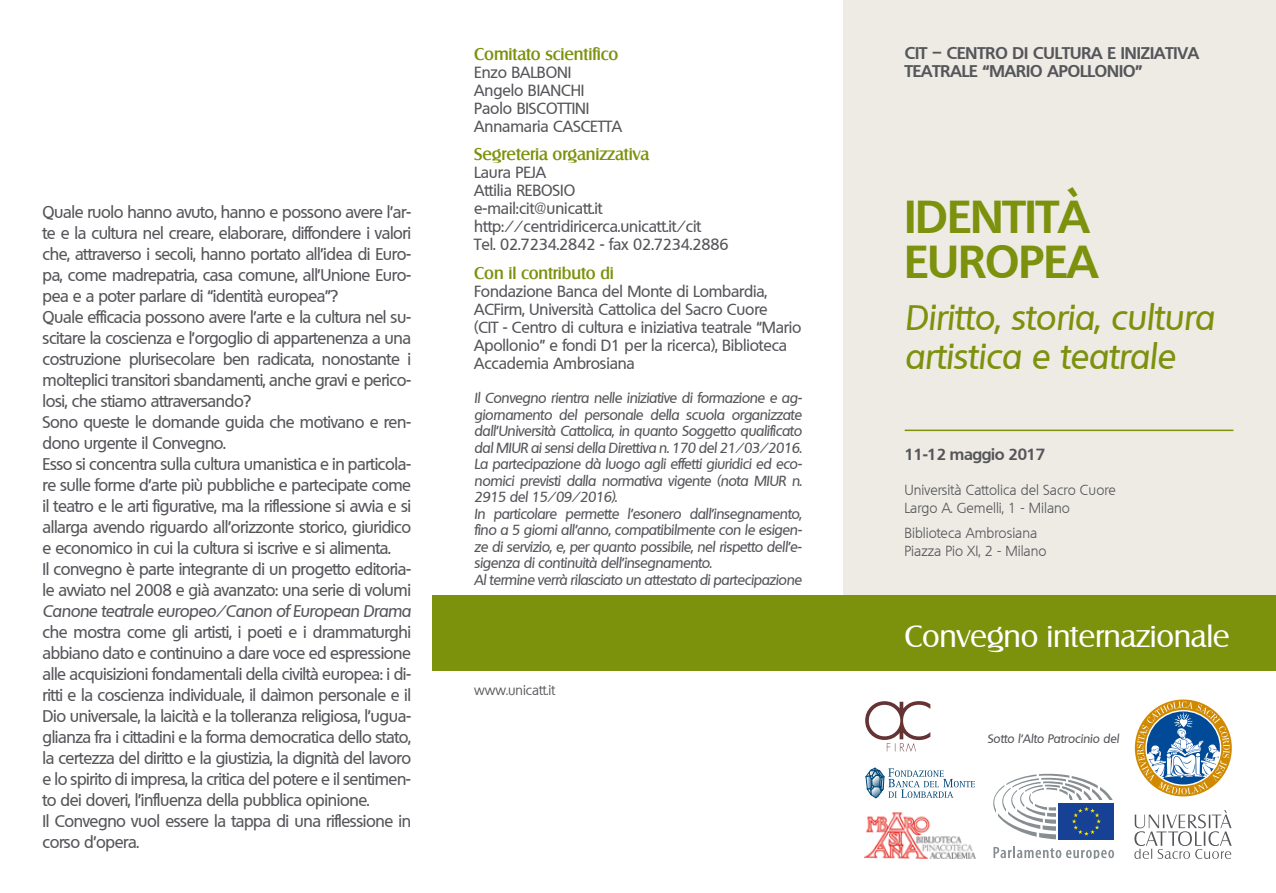
<style>
.page{position:relative;width:1276px;height:893px;background:#fff}
.page>*{position:absolute;margin:0;border:0;box-sizing:border-box;transform-origin:0 0}
.t1{font:700 45px/45px "Quebec";color:#7c910c}
.t2{font:italic 500 34.5px/39px "Quebec";color:#7c910c}
.t3{font:30px "Salzburg";letter-spacing:-.01em;color:#fff}
.t4{font:500 16.5px/21px "Quebec";letter-spacing:-.025em;color:#55565a}
.t5{font:500 16.5px "Salzburg";letter-spacing:-.005em;color:#7c910c}
.t6{font:700 16.5px/18px "Quebec";color:#55565a}
.t7{font:italic 500 16.5px "Quebec";letter-spacing:-.025em;color:#55565a}
.t8{font:500 15.75px/18px "Quebec";letter-spacing:-.01em;color:#55565a}
.t9{font:700 15.75px "Quebec";letter-spacing:-.02em;color:#55565a}
.t10{font:italic 500 14.25px/16.5px "Quebec";letter-spacing:-.025em;color:#55565a}
.t11{font:300 14.25px/18px "Quebec";color:#55565a}
.t12{font:13.5px "Quebec";color:#55565a}
.t13{font:italic 500 12px "Quebec";color:#55565a}
</style>
<div class="page">
<div style="left:843px;top:0;width:433px;height:595px;background:#eeebe5"></div>
<div style="left:432px;top:595px;width:844px;height:75px;background:#7c910c"></div>
<svg style="left:1134px;top:699px;width:97px;height:97px"></svg>
<svg style="left:1134px;top:810px;width:97px;height:49px"></svg>
<svg style="left:865px;top:701px;width:65px;height:51px"></svg>
<svg style="left:866px;top:768px;width:109px;height:30px"></svg>
<img style="left:865px;top:812px;width:111px;height:46px">
<hr style="left:904px;top:430px;width:329px;height:1px;background:#7c910c">
<svg style="left:993px;top:847px;width:121px;height:12px"></svg>
<div style="left:1058px;top:803px;width:56px;height:37px;background:#164194"></div>
<svg style="left:993px;top:773px;width:119px;height:66px"></svg>
<p class="t4" style="left:43px;top:201px;width:370px">Quale ruolo hanno avuto, hanno e possono avere l’ar&shy;te e la cultura nel creare, elaborare, diffondere i valori che, attraverso i secoli, hanno portato all’idea di Euro&shy;pa, come madrepatria, casa comune, all’Unione Euro&shy;pea e a poter parlare di “identità europea”?<br>Quale efficacia possono avere l’arte e la cultura nel su&shy;scitare la coscienza e l’orgoglio di appartenenza a una costruzione plurisecolare ben radicata, nonostante i molteplici transitori sbandamenti, anche gravi e perico&shy;losi, che stiamo attraversando?<br>Sono queste le domande guida che motivano e ren&shy;dono urgente il Convegno.<br>Esso si concentra sulla cultura umanistica e in particola&shy;re sulle forme d’arte più pubbliche e partecipate come il teatro e le arti figurative, ma la riflessione si avvia e si allarga avendo riguardo all’orizzonte storico, giuridico e economico in cui la cultura si iscrive e si alimenta.<br>Il convegno è parte integrante di un progetto editoria&shy;le avviato nel 2008 e già avanzato: una serie di volumi</p>
<p class="t7" style="left:43px;top:600px;width:370px">Canone teatrale europeo/Canon of European Drama</p>
<p class="t4" style="left:43px;top:621px;width:370px">che mostra come gli artisti, i poeti e i drammaturghi abbiano dato e continuino a dare voce ed espressione alle acquisizioni fondamentali della civiltà europea: i di&shy;ritti e la coscienza individuale, il daìmon personale e il Dio universale, la laicità e la tolleranza religiosa, l’ugua&shy;glianza fra i cittadini e la forma democratica dello stato, la certezza del diritto e la giustizia, la dignità del lavoro e lo spirito di impresa, la critica del potere e il sentimen&shy;to dei doveri, l’influenza della pubblica opinione.<br>Il Convegno vuol essere la tappa di una riflessione in corso d’opera.</p>
<p class="t5" style="left:474px;top:44px;width:146px">Comitato scientifico</p>
<p class="t8" style="left:474px;top:63px;width:149px">Enzo BALBONI<br>Angelo BIANCHI<br>Paolo BISCOTTINI<br>Annamaria CASCETTA</p>
<p class="t5" style="left:474px;top:145px;width:176px">Segreteria organizzativa</p>
<p class="t8" style="left:474px;top:164px;width:256px">Laura PEJA<br>Attilia REBOSIO<br>e-mail:cit@unicatt.it http://centridiricerca.unicatt.it/cit<br>Tel. 02.7234.2842 - fax 02.7234.2886</p>
<p class="t5" style="left:474px;top:263px;width:141px">Con il contributo di</p>
<p class="t8" style="left:474px;top:282px;width:329px">Fondazione Banca del Monte di Lombardia, ACFirm, Università Cattolica del Sacro Cuore<br>(CIT - Centro di cultura e iniziativa teatrale “Mario Apollonio” e fondi D1 per la ricerca), Biblioteca Accademia Ambrosiana</p>
<p class="t10" style="left:474px;top:390px;width:329px">Il Convegno rientra nelle iniziative di formazione e ag&shy;giornamento del personale della scuola organizzate dall’Università Cattolica, in quanto Soggetto qualificato dal MIUR ai sensi della Direttiva n. 170 del 21/03/2016.<br>La partecipazione dà luogo agli effetti giuridici ed eco&shy;nomici previsti dalla normativa vigente (nota MIUR n.<br>2915 del 15/09/2016).<br>In particolare permette l’esonero dall’insegnamento, fino a 5 giorni all’anno, compatibilmente con le esigen&shy;ze di servizio, e, per quanto possibile, nel rispetto dell’e&shy;sigenza di continuità dell’insegnamento.<br>Al termine verrà rilasciato un attestato di partecipazione</p>
<p class="t12" style="left:474px;top:682px;width:82px">www.unicatt.it</p>
<p class="t6" style="left:904px;top:44px;width:296px">CIT – CENTRO DI CULTURA E INIZIATIVA<br>TEATRALE “MARIO APOLLONIO”</p>
<h1 class="t1" style="left:904px;top:193px;width:195px">IDENTITÀ<br>EUROPEA</h1>
<h2 class="t2" style="left:904px;top:297px;width:311px">Diritto, storia, cultura artistica e teatrale</h2>
<p class="t9" style="left:904px;top:444px;width:142px">11-12 maggio 2017</p>
<p class="t11" style="left:904px;top:481px;width:213px">Università Cattolica del Sacro Cuore<br>Largo A. Gemelli, 1 - Milano</p>
<p class="t11" style="left:904px;top:523px;width:144px">Biblioteca Ambrosiana<br>Piazza Pio XI, 2 - Milano</p>
<h3 class="t3" style="left:904px;top:618px;width:327px">Convegno internazionale</h3>
<p class="t13" style="left:987px;top:731px;width:133px">Sotto l’Alto Patrocinio del</p>
</div>
